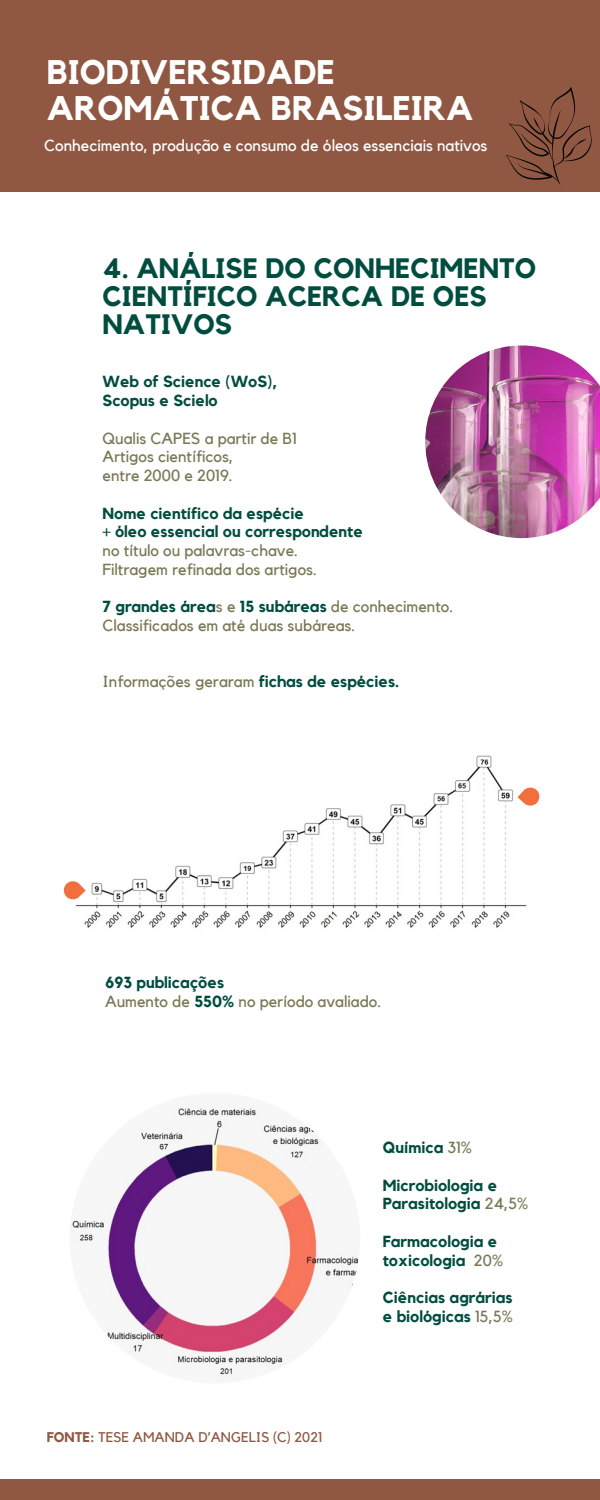
<style>
.page{position:relative;width:600px;height:1500px;background:#fff}
.page>*{position:absolute;margin:0;border:0;box-sizing:border-box;transform-origin:0 0}
.t1{font:700 34px/35.2px "Kollektif";color:#fff}
.t2{font:700 28px/27.8px "Kollektif";color:#004d40}
.t3{font:700 16px "Kollektif";color:#004d40}
.t4{font:16px "Kollektif";color:#7b7856}
.t5{font:16px "Kollektif";color:#fff}
.t6{font:14px "Kollektif";color:#905842}
.s1{font-weight:400}
.s2{font-weight:400;color:#7b7856}
.s3{font-weight:700;color:#004d40}
.s4{font-weight:700}
</style>
<div class="page">
<div style="left:0;top:0;width:600px;height:192px;background:#905842"></div>
<div style="left:0;top:1479px;width:600px;height:21px;background:#905842"></div>
<svg style="left:506px;top:87px;width:86px;height:98px"></svg>
<img style="left:425px;top:345px;width:175px;height:193px">
<img style="left:75px;top:755px;width:452px;height:173px">
<svg style="left:518px;top:784px;width:22px;height:25px"></svg>
<svg style="left:63px;top:877px;width:23px;height:26px"></svg>
<img style="left:70px;top:1093px;width:290px;height:290px;border-radius:50%">
<p class="t1" style="left:47px;top:56px;width:428px">BIODIVERSIDADE<br>AROMÁTICA BRASILEIRA</p>
<p class="t5" style="left:44px;top:138px;width:445px">Conhecimento, produção e consumo de óleos essenciais nativos</p>
<p class="t2" style="left:103px;top:256px;width:435px">4. ANÁLISE DO CONHECIMENTO<br>CIENTÍFICO ACERCA DE OES<br>NATIVOS</p>
<p class="t3" style="left:103px;top:374px;width:176px">Web of Science (WoS),</p>
<p class="t3" style="left:103px;top:393px;width:117px">Scopus e Scielo</p>
<p class="t4" style="left:103px;top:431px;width:196px">Qualis CAPES a partir de B1</p>
<p class="t4" style="left:103px;top:449px;width:133px">Artigos científicos,</p>
<p class="t4" style="left:103px;top:468px;width:132px">entre 2000 e 2019.</p>
<p class="t3" style="left:103px;top:506px;width:203px">Nome científico da espécie</p>
<p class="t3" style="left:103px;top:524px;width:262px"><span class="s1">+</span> óleo essencial ou correspondente</p>
<p class="t4" style="left:103px;top:543px;width:197px">no título ou palavras-chave.</p>
<p class="t4" style="left:103px;top:562px;width:216px">Filtragem refinada dos artigos.</p>
<p class="t3" style="left:103px;top:599px;width:352px">7 grandes área<span class="s2">s e</span> 15 subáreas <span class="s2">de conhecimento.</span></p>
<p class="t4" style="left:103px;top:618px;width:254px">Classificados em até duas subáreas.</p>
<p class="t4" style="left:103px;top:674px;width:298px">Informações geraram <span class="s3">fichas de espécies.</span></p>
<p class="t3" style="left:105px;top:975px;width:121px">693 publicações</p>
<p class="t4" style="left:105px;top:994px;width:278px">Aumento de <span class="s3">550%</span> no período avaliado.</p>
<p class="t6" style="left:47px;top:1431px;width:277px"><span class="s4">FONTE:</span> TESE AMANDA D’ANGELIS (C) 2021</p>
<p class="t3" style="left:383px;top:1140px;width:91px">Química <span class="s2">31%</span></p>
<p class="t3" style="left:383px;top:1178px;width:116px">Microbiologia e</p>
<p class="t3" style="left:383px;top:1196px;width:147px">Parasitologia <span class="s2">24,5%</span></p>
<p class="t3" style="left:383px;top:1234px;width:116px">Farmacologia e</p>
<p class="t3" style="left:383px;top:1253px;width:122px">toxicologia <span class="s2">20%</span></p>
<p class="t3" style="left:383px;top:1290px;width:131px">Ciências agrárias</p>
<p class="t3" style="left:383px;top:1309px;width:131px">e biológicas <span class="s2">15,5%</span></p>
</div>
